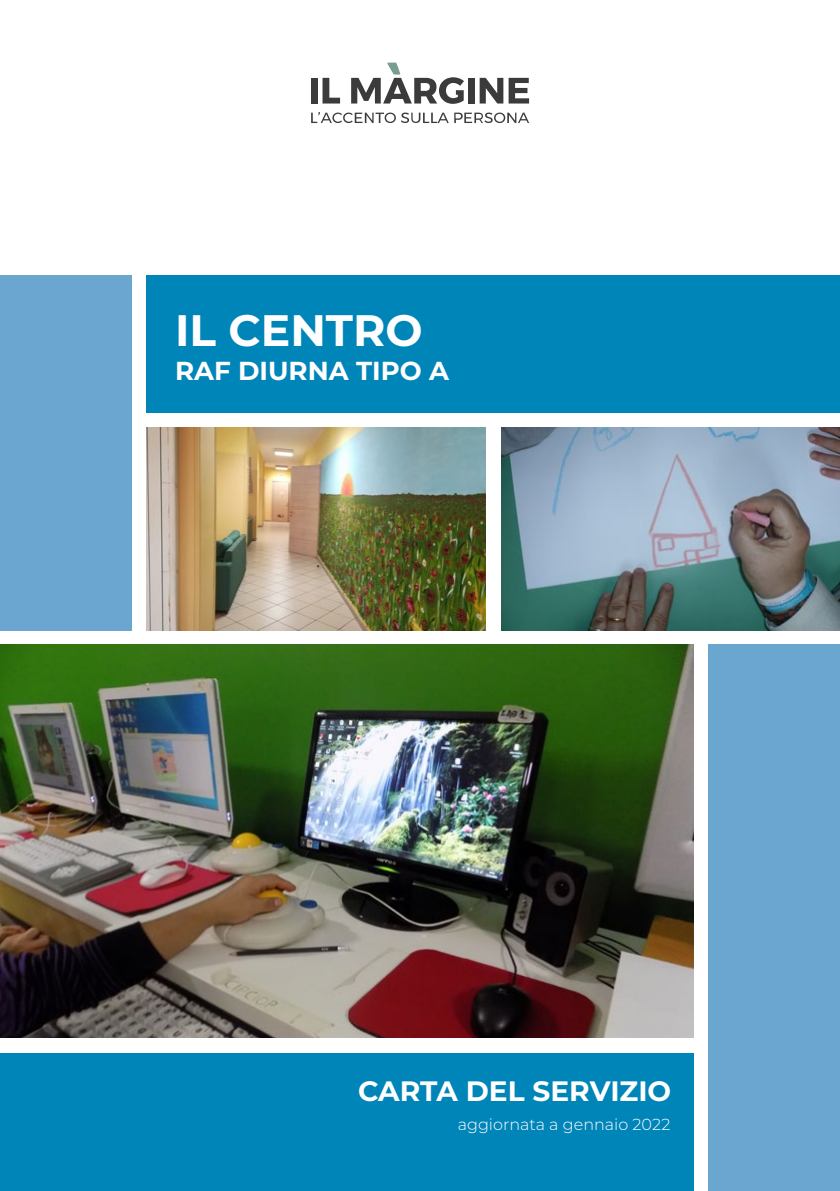
<style>
.page{position:relative;width:840px;height:1191px;background:#fff}
.page>*{position:absolute;margin:0;border:0;box-sizing:border-box;transform-origin:0 0}
.t1{font:700 44px "Montserrat";color:#fff}
.t2{font:700 28px "Montserrat";color:#fff}
.t3{font:700 26px "Montserrat";color:#fff}
.t4{font:300 16px "Montserrat";color:#fff}
.s1{color:#0085b9}
</style>
<div class="page">
<div style="left:147px;top:275px;width:692px;height:137px;background:#0085b9"></div>
<div style="left:0;top:1053px;width:692px;height:138px;background:#0085b9"></div>
<div style="left:708px;top:645px;width:131px;height:546px;background:#6aa6cf"></div>
<div style="left:0;top:275px;width:132px;height:355px;background:#6aa6cf"></div>
<svg style="left:311px;top:112px;width:137px;height:11px"></svg>
<svg style="left:454px;top:113px;width:75px;height:10px"></svg>
<div style="left:310px;top:78px;width:7px;height:25px;background:#3c3b3b"></div>
<svg style="left:322px;top:78px;width:18px;height:25px"></svg>
<div style="left:467px;top:78px;width:7px;height:25px;background:#3c3b3b"></div>
<svg style="left:479px;top:78px;width:50px;height:25px"></svg>
<svg style="left:351px;top:63px;width:112px;height:41px"></svg>
<img style="left:501px;top:427px;width:338px;height:203px">
<img style="left:0;top:645px;width:692px;height:392px">
<img style="left:147px;top:427px;width:338px;height:203px">
<h1 class="t1" style="left:175px;top:299px;width:249px">IL CENTRO</h1>
<h3 class="t3" style="left:175px;top:352px;width:275px">RAF DIURNA TIPO A</h3>
<h2 class="t2" style="left:358px;top:1071px;width:314px">CARTA DEL SERVIZIO</h2>
<p class="t4" style="left:435px;top:1113px;width:237px"><span class="s1">▪</span> aggiornata a gennaio 2022</p>
</div>
